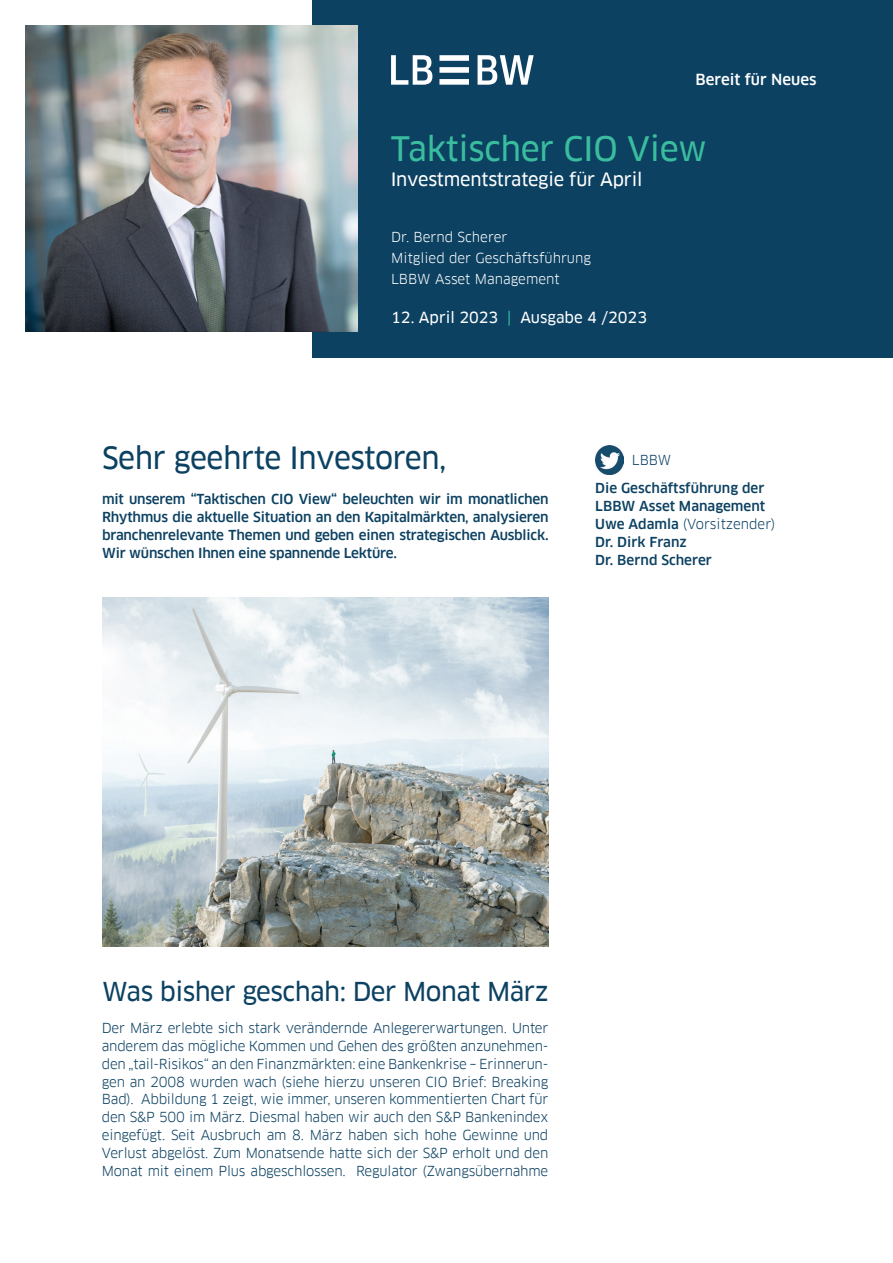
<style>
.page{position:relative;width:893px;height:1263px;background:#fff}
.page>*{position:absolute;margin:0;border:0;box-sizing:border-box;transform-origin:0 0}
.t1{font:33px "Clanfor LBBW News";letter-spacing:-.01em;color:#3abd9e}
.t2{font:30px "Clanfor LBBW News";letter-spacing:-.015em;color:#0c4162}
.t3{font:25.5px "Clanfor LBBW News";letter-spacing:-.02em;color:#0c4162}
.t4{font:18px "Clanfor LBBW News";letter-spacing:-.01em;color:#fff}
.t5{font:15px "Clanfor LBBW News";color:#fff}
.t6{font:500 15px "Clanfor LBBW";color:#fff}
.t7{font:13.5px/18px "Clanfor LBBW";letter-spacing:-.015em;color:#0c4162;text-align:justify}
.t8{font:500 13.5px/18px "Clanfor LBBW";letter-spacing:-.01em;color:#0c4162}
.t9{font:13.5px/21px "Clanfor LBBW";color:#fff}
.s1{color:#3abd9e}
.s2{font-weight:400}
</style>
<div class="page">
<div style="left:313px;top:0;width:580px;height:357px;background:#0c4162"></div>
<img style="left:26px;top:26px;width:331px;height:306px">
<img style="left:102px;top:597px;width:446px;height:349px">
<svg style="left:391px;top:55px;width:143px;height:30px"></svg>
<img style="left:595px;top:445px;width:29px;height:29px">
<p class="t6" style="left:695px;top:71px;width:122px">Bereit für Neues</p>
<h1 class="t1" style="left:391px;top:129px;width:318px">Taktischer CIO View</h1>
<h3 class="t4" style="left:391px;top:169px;width:253px">Investmentstrategie für April</h3>
<p class="t9" style="left:391px;top:227px;width:201px">Dr. Bernd Scherer<br>Mitglied der Geschäftsführung<br>LBBW Asset Management</p>
<p class="t5" style="left:391px;top:309px;width:257px">12. April 2023 <span class="s1">|</span> Ausgabe 4 /2023</p>
<h2 class="t2" style="left:102px;top:441px;width:346px">Sehr geehrte Investoren,</h2>
<p class="t7" style="left:632px;top:451px;width:41px">LBBW</p>
<p class="t8" style="left:102px;top:490px;width:448px;text-align:justify">mit unserem “Taktischen CIO View“ beleuchten wir im monatlichen Rhythmus die aktuelle Situation an den Kapitalmärkten, analysieren branchenrelevante Themen und geben einen strategischen Ausblick.<br>Wir wünschen Ihnen eine spannende Lektüre.</p>
<p class="t8" style="left:595px;top:479px;width:182px">Die Geschäftsführung der<br>LBBW Asset Management<br>Uwe Adamla <span class="s2">(Vorsitzender)<br></span>Dr. Dirk Franz<br>Dr. Bernd Scherer</p>
<h3 class="t3" style="left:102px;top:977px;width:448px">Was bisher geschah: Der Monat März</h3>
<p class="t7" style="left:102px;top:1018px;width:448px">Der März erlebte sich stark verändernde Anlegererwartungen. Unter anderem das mögliche Kommen und Gehen des größten anzunehmen&shy;den „tail-Risikos“ an den Finanzmärkten: eine Bankenkrise – Erinnerun&shy;gen an 2008 wurden wach (siehe hierzu unseren CIO Brief: Breaking Bad). Abbildung 1 zeigt, wie immer, unseren kommentierten Chart für den S&amp;P 500 im März. Diesmal haben wir auch den S&amp;P Bankenindex eingefügt. Seit Ausbruch am 8. März haben sich hohe Gewinne und Verlust abgelöst. Zum Monatsende hatte sich der S&amp;P erholt und den Monat mit einem Plus abgeschlossen. Regulator (Zwangsübernahme</p>
</div>
